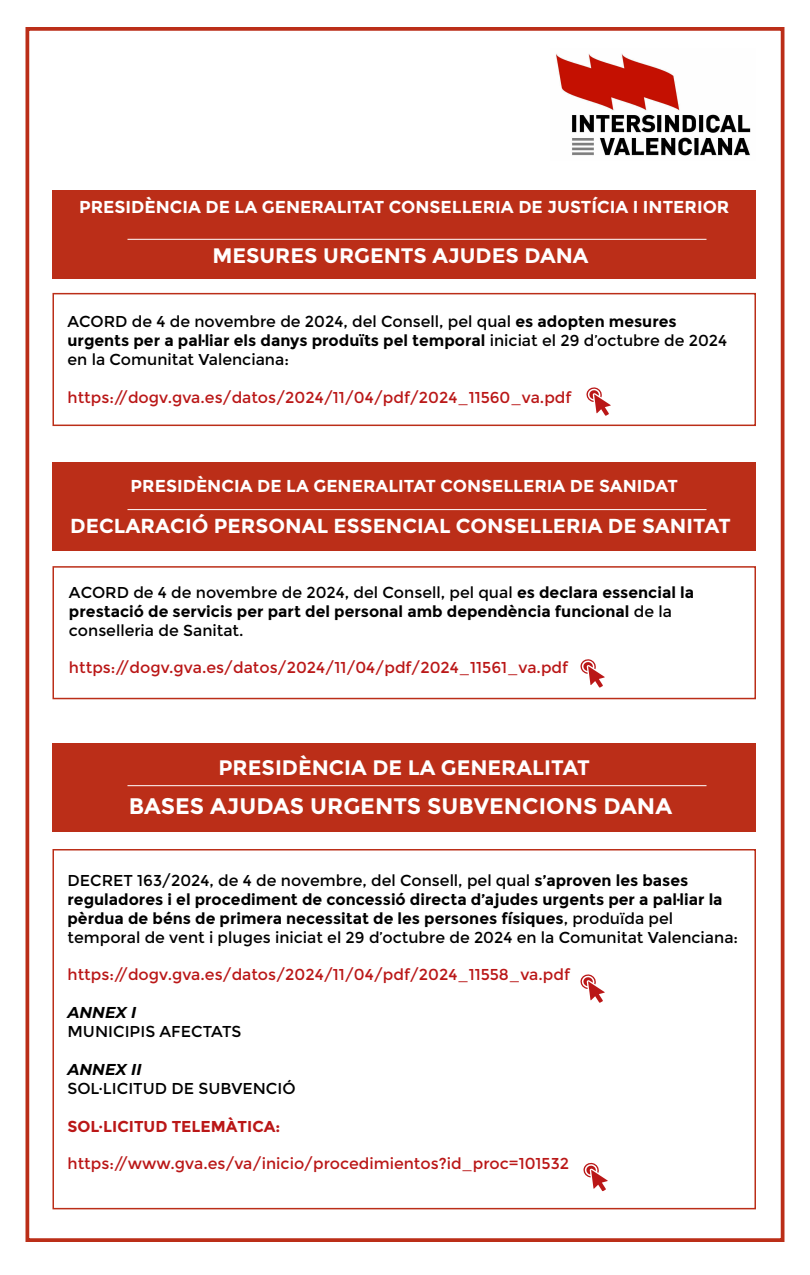
<style>
.page{position:relative;width:810px;height:1275px;background:#fff}
.page>*{position:absolute;margin:0;border:0;box-sizing:border-box;transform-origin:0 0}
.t1{font:700 22.5px "Montserrat";color:#fff}
.t2{font:700 21px "Montserrat";color:#fff}
.t3{font:700 20.25px "Montserrat";color:#fff}
.t4{font:700 17.25px "Montserrat";color:#fff}
.t5{font:700 15.75px/18.9px "Montserrat";color:#000}
.t6{font:15.75px "Montserrat";color:#ba1717}
.t7{font:15.75px/18.9px "Montserrat";color:#000}
.t8{font:700 15.75px "Montserrat";color:#ba1717}
.t9{font:italic 100 15.75px "Montserrat";color:#000}
.s1{font-weight:700}
.s2{font-weight:400}
</style>
<div class="page">
<div style="left:26px;top:27px;width:758px;height:1215px;border:4px solid #bb2e18"></div>
<div style="left:52px;top:190px;width:704px;height:89px;background:#bb2e18"></div>
<div style="left:52px;top:463px;width:704px;height:88px;background:#bb2e18"></div>
<div style="left:52px;top:743px;width:704px;height:88px;background:#bb2e18"></div>
<div style="left:52px;top:293px;width:704px;height:133px;border:2px solid #bb2e18"></div>
<div style="left:52px;top:566px;width:704px;height:133px;border:2px solid #bb2e18"></div>
<div style="left:52px;top:849px;width:704px;height:360px;border:2px solid #bb2e18"></div>
<svg style="left:586px;top:387px;width:25px;height:29px"></svg>
<svg style="left:580px;top:659px;width:25px;height:29px"></svg>
<svg style="left:580px;top:974px;width:25px;height:29px"></svg>
<svg style="left:583px;top:1162px;width:25px;height:29px"></svg>
<hr style="left:128px;top:239px;width:578px;height:1px;background:#fff">
<hr style="left:128px;top:509px;width:578px;height:1px;background:#fff">
<hr style="left:128px;top:785px;width:578px;height:1px;background:#fff">
<img style="left:556px;top:54px;width:195px;height:102px">
<p class="t4" style="left:79px;top:196px;width:652px">PRESIDÈNCIA DE LA GENERALITAT CONSELLERIA DE JUSTÍCIA I INTERIOR</p>
<h2 class="t2" style="left:212px;top:243px;width:378px">MESURES URGENTS AJUDES DANA</h2>
<p class="t7" style="left:68px;top:312px;width:661px">ACORD de 4 de novembre de 2024, del Consell, pel qual <span class="s1">es adopten mesures urgents per a pal·liar els danys produïts pel temporal</span> iniciat el 29 d’octubre de 2024 en la Comunitat Valenciana:</p>
<p class="t6" style="left:68px;top:388px;width:506px">https://dogv.gva.es/datos/2024/11/04/pdf/2024_11560_va.pdf</p>
<p class="t4" style="left:131px;top:476px;width:549px">PRESIDÈNCIA DE LA GENERALITAT CONSELLERIA DE SANIDAT</p>
<p class="t3" style="left:70px;top:514px;width:662px">DECLARACIÓ PERSONAL ESSENCIAL CONSELLERIA DE SANITAT</p>
<p class="t5" style="left:69px;top:583px;width:627px"><span class="s2">ACORD de 4 de novembre de 2024, del Consell, pel qual</span> es declara essencial la prestació de servicis per part del personal amb dependència funcional <span class="s2">de la conselleria de Sanitat.</span></p>
<p class="t6" style="left:69px;top:659px;width:501px">https://dogv.gva.es/datos/2024/11/04/pdf/2024_11561_va.pdf</p>
<h2 class="t2" style="left:218px;top:755px;width:373px">PRESIDÈNCIA DE LA GENERALITAT</h2>
<h1 class="t1" style="left:129px;top:792px;width:545px">BASES AJUDAS URGENTS SUBVENCIONS DANA</h1>
<p class="t5" style="left:68px;top:871px;width:672px"><span class="s2">DECRET 163/2024, de 4 de novembre, del Consell, pel qual</span> s’aproven les bases reguladores i el procediment de concessió directa d’ajudes urgents per a pal·liar la pèrdua de béns de primera necessitat de les persones físiques<span class="s2">, produïda pel temporal de vent i pluges iniciat el 29 d’octubre de 2024 en la Comunitat Valenciana:</span></p>
<p class="t6" style="left:68px;top:966px;width:504px">https://dogv.gva.es/datos/2024/11/04/pdf/2024_11558_va.pdf</p>
<p class="t9" style="left:68px;top:1002px;width:70px">ANNEX I</p>
<p class="t7" style="left:68px;top:1022px;width:176px">MUNICIPIS AFECTATS</p>
<p class="t9" style="left:68px;top:1059px;width:76px">ANNEX II</p>
<p class="t7" style="left:68px;top:1079px;width:230px">SOL·LICITUD DE SUBVENCIÓ</p>
<p class="t8" style="left:68px;top:1117px;width:214px">SOL·LICITUD TELEMÀTICA:</p>
<p class="t6" style="left:68px;top:1155px;width:503px">https://www.gva.es/va/inicio/procedimientos?id_proc=101532</p>
</div>
